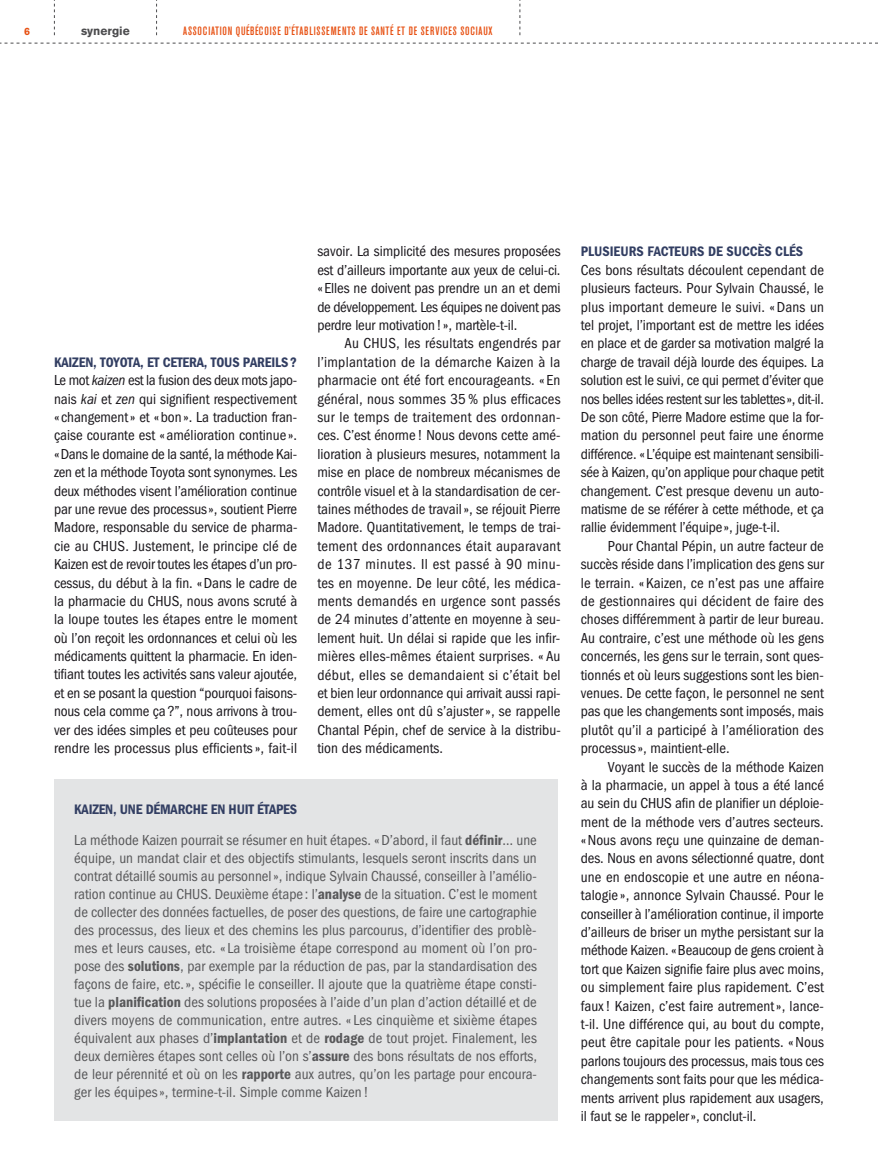
<style>
.page{position:relative;width:878px;height:1175px;background:#fff}
.page>*{position:absolute;margin:0;border:0;box-sizing:border-box;transform-origin:0 0}
.t1{font:condensed 15px/18.5px "Franklin Gothic";letter-spacing:-.005em;color:#1a171c;text-align:justify}
.t2{font:condensed 15px/18px "Franklin Gothic";color:#58585a;text-align:justify}
.t3{font:600 condensed 14.25px "Franklin Gothic";letter-spacing:-.01em;color:#323e62}
.t4{font:500 condensed 12px "Akzidenz Grotesk BE";letter-spacing:.07em;color:#e75113}
.t5{font:700 12px "Akzidenz Grotesk BE";color:#4c4c4e}
.t6{font:700 10.5px "Akzidenz Grotesk BE";color:#e75113}
.s1{font-style:italic}
.s2{font-weight:600}
</style>
<div class="page">
<svg style="left:156px;top:0;width:1px;height:35px"></svg>
<svg style="left:519px;top:0;width:1px;height:35px"></svg>
<svg style="left:54px;top:0;width:1px;height:35px"></svg>
<svg style="left:0;top:43px;width:878px;height:1px"></svg>
<div style="left:54px;top:779px;width:503px;height:341px;background:#e3e4e5"></div>
<p class="t6" style="left:24px;top:26px;width:7px">6</p>
<p class="t5" style="left:81px;top:24px;width:50px">synergie</p>
<p class="t4" style="left:183px;top:25px;width:311px">ASSOCIATION QUÉBÉCOISE D’ÉTABLISSEMENTS DE SANTÉ ET DE SERVICES SOCIAUX</p>
<p class="t3" style="left:54px;top:354px;width:244px">KAIZEN, TOYOTA, ET CETERA, TOUS PAREILS?</p>
<p class="t1" style="left:54px;top:371px;width:245px">Le mot <span class="s1">kaizen</span> est la fusion des deux mots japo&shy;nais <span class="s1">kai</span> et <span class="s1">zen</span> qui signifient respectivement « changement» et «bon ». La traduction fran&shy;çaise courante est « amélioration continue ». «Dans le domaine de la santé, la méthode Kai&shy;zen et la méthode Toyota sont synonymes. Les deux méthodes visent l’amélioration continue par une revue des processus», soutient Pierre Madore, responsable du service de pharma&shy;cie au CHUS. Justement, le principe clé de Kaizen est de revoir toutes les étapes d’un pro&shy;cessus, du début à la fin. «Dans le cadre de la pharmacie du CHUS, nous avons scruté à la loupe toutes les étapes entre le moment où l’on reçoit les ordonnances et celui où les médicaments quittent la pharmacie. En iden&shy;tifiant toutes les activités sans valeur ajoutée, et en se posant la question “pourquoi faisons&shy;nous cela comme ça?”, nous arrivons à trou&shy;ver des idées simples et peu coûteuses pour rendre les processus plus efficients», fait-il</p>
<p class="t1" style="left:317px;top:242px;width:245px">savoir. La simplicité des mesures proposées est d’ailleurs importante aux yeux de celui-ci. «Elles ne doivent pas prendre un an et demi de développement. Les équipes ne doivent pas perdre leur motivation!», martèle-t-il.</p>
<p class="t1" style="left:317px;top:334px;width:245px;text-indent:27px">Au CHUS, les résultats engendrés par l’implantation de la démarche Kaizen à la pharmacie ont été fort encourageants. « En général, nous sommes 35% plus efficaces sur le temps de traitement des ordonnan&shy;ces. C’est énorme ! Nous devons cette amé&shy;lioration à plusieurs mesures, notamment la mise en place de nombreux mécanismes de contrôle visuel et à la standardisation de cer&shy;taines méthodes de travail», se réjouit Pierre Madore. Quantitativement, le temps de trai&shy;tement des ordonnances était auparavant de 137 minutes. Il est passé à 90 minu&shy;tes en moyenne. De leur côté, les médica&shy;ments demandés en urgence sont passés de 24 minutes d’attente en moyenne à seu&shy;lement huit. Un délai si rapide que les infir&shy;mières elles-mêmes étaient surprises. « Au début, elles se demandaient si c’était bel et bien leur ordonnance qui arrivait aussi rapi&shy;dement, elles ont dû s’ajuster», se rappelle Chantal Pépin, chef de service à la distribu&shy;tion des médicaments.</p>
<p class="t3" style="left:74px;top:801px;width:224px">KAIZEN, UNE DÉMARCHE EN HUIT ÉTAPES</p>
<p class="t2" style="left:74px;top:831px;width:464px">La méthode Kaizen pourrait se résumer en huit étapes. «D’abord, il faut <span class="s2">DÉFINIR</span>… une équipe, un mandat clair et des objectifs stimulants, lesquels seront inscrits dans un contrat détaillé soumis au personnel», indique Sylvain Chaussé, conseiller à l’amélio&shy;ration continue au CHUS. Deuxième étape : l’<span class="s2">ANALYSE</span> de la situation. C’est le moment de collecter des données factuelles, de poser des questions, de faire une cartographie des processus, des lieux et des chemins les plus parcourus, d’identifier des problè&shy;mes et leurs causes, etc. «La troisième étape correspond au moment où l’on pro&shy;pose des <span class="s2">SOLUTIONS</span>, par exemple par la réduction de pas, par la standardisation des façons de faire, etc.», spécifie le conseiller. Il ajoute que la quatrième étape consti&shy;tue la <span class="s2">PLANIFICATION</span> des solutions proposées à l’aide d’un plan d’action détaillé et de divers moyens de communication, entre autres. «Les cinquième et sixième étapes équivalent aux phases d’<span class="s2">IMPLANTATION</span> et de <span class="s2">RODAGE</span> de tout projet. Finalement, les deux dernières étapes sont celles où l’on s’<span class="s2">ASSURE</span> des bons résultats de nos efforts, de leur pérennité et où on les <span class="s2">RAPPORTE</span> aux autres, qu’on les partage pour encoura&shy;ger les équipes», termine-t-il. Simple comme Kaizen !</p>
<p class="t3" style="left:580px;top:243px;width:224px">PLUSIEURS FACTEURS DE SUCCÈS CLÉS</p>
<p class="t1" style="left:580px;top:261px;width:245px">Ces bons résultats découlent cependant de plusieurs facteurs. Pour Sylvain Chaussé, le plus important demeure le suivi. «Dans un tel projet, l’important est de mettre les idées en place et de garder sa motivation malgré la charge de travail déjà lourde des équipes. La solution est le suivi, ce qui permet d’éviter que nos belles idées restent sur les tablettes», dit-il.<br>De son côté, Pierre Madore estime que la for&shy;mation du personnel peut faire une énorme différence. «L’équipe est maintenant sensibili&shy;sée à Kaizen, qu’on applique pour chaque petit changement. C’est presque devenu un auto&shy;matisme de se référer à cette méthode, et ça rallie évidemment l’équipe», juge-t-il.</p>
<p class="t1" style="left:580px;top:536px;width:245px;text-indent:27px">Pour Chantal Pépin, un autre facteur de succès réside dans l’implication des gens sur le terrain. « Kaizen, ce n’est pas une affaire de gestionnaires qui décident de faire des choses différemment à partir de leur bureau.<br>Au contraire, c’est une méthode où les gens concernés, les gens sur le terrain, sont ques&shy;tionnés et où leurs suggestions sont les bien&shy;venues. De cette façon, le personnel ne sent pas que les changements sont imposés, mais plutôt qu’il a participé à l’amélioration des processus», maintient-elle.</p>
<p class="t1" style="left:580px;top:757px;width:245px;text-indent:27px">Voyant le succès de la méthode Kaizen à la pharmacie, un appel à tous a été lancé au sein du CHUS afin de planifier un déploie&shy;ment de la méthode vers d’autres secteurs. «Nous avons reçu une quinzaine de deman&shy;des. Nous en avons sélectionné quatre, dont une en endoscopie et une autre en néona&shy;talogie », annonce Sylvain Chaussé. Pour le conseiller à l’amélioration continue, il importe d’ailleurs de briser un mythe persistant sur la méthode Kaizen. «Beaucoup de gens croient à tort que Kaizen signifie faire plus avec moins, ou simplement faire plus rapidement. C’est faux! Kaizen, c’est faire autrement», lance&shy;t-il. Une différence qui, au bout du compte, peut être capitale pour les patients. «Nous parlons toujours des processus, mais tous ces changements sont faits pour que les médica&shy;ments arrivent plus rapidement aux usagers, il faut se le rappeler», conclut-il.</p>
</div>
